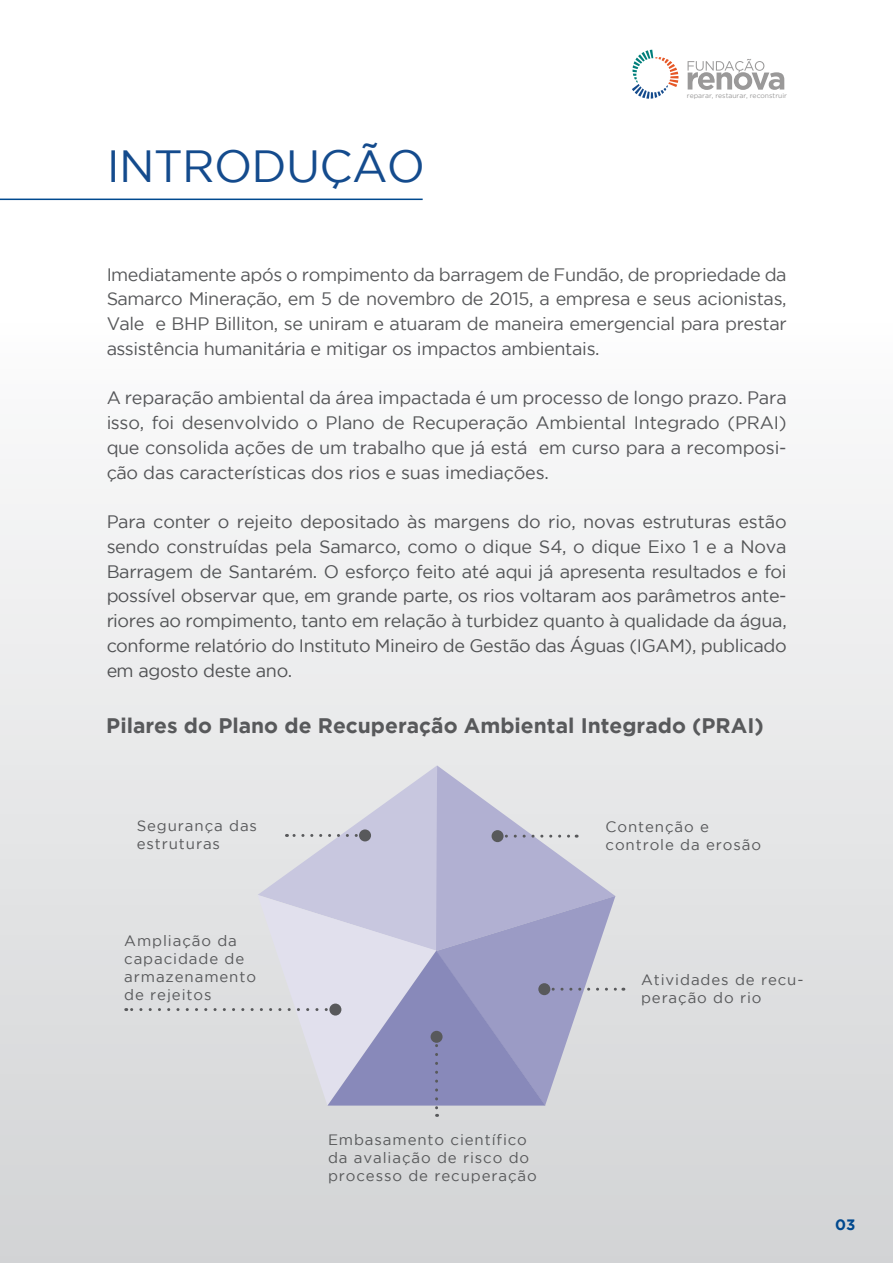
<style>
.page{position:relative;width:893px;height:1263px;background:#fff}
.page>*{position:absolute;margin:0;border:0;box-sizing:border-box;transform-origin:0 0}
.t1{font:45px "Gotham";letter-spacing:-.015em;color:#144b8d}
.t2{font:700 21px "Gotham";color:#58595b}
.t3{font:18px/24.8px "Gotham";letter-spacing:-.02em;color:#58595b;text-align:justify}
.t4{font:15px/18px "Gotham";letter-spacing:.06em;color:#58595b}
.t5{font:700 15px "Gotham";color:#00498f}
.t6{font:6.9px "Gotham";color:#9a9999}
</style>
<div class="page">
<div style="left:0;top:0;width:893px;height:1263px;background:linear-gradient(to bottom,#fff,#d4d5d6)"></div>
<svg style="left:632px;top:50px;width:46px;height:49px"></svg>
<svg style="left:688px;top:59px;width:96px;height:31px"></svg>
<hr style="left:0;top:199px;width:423px;height:1px;background:#00498f">
<svg style="left:126px;top:765px;width:498px;height:352px;background:#cacada"></svg>
<div style="left:359px;top:829px;width:12px;height:12px;background:#58595b;border-radius:50%"></div>
<h1 class="t1" style="left:107px;top:141px;width:320px">INTRODUÇÃO</h1>
<p class="t6" style="left:687px;top:92px;width:101px">reparar, restaurar, reconstruir</p>
<p class="t3" style="left:106px;top:262px;width:682px">Imediatamente após o rompimento da barragem de Fundão, de propriedade da Samarco Mineração, em 5 de novembro de 2015, a empresa e seus acionistas, Vale e BHP Billiton, se uniram e atuaram de maneira emergencial para prestar assistência humanitária e mitigar os impactos ambientais.</p>
<p class="t3" style="left:106px;top:385px;width:682px">A reparação ambiental da área impactada é um processo de longo prazo. Para isso, foi desenvolvido o Plano de Recuperação Ambiental Integrado (PRAI) que consolida ações de um trabalho que já está em curso para a recomposi&shy;ção das características dos rios e suas imediações.</p>
<p class="t3" style="left:106px;top:509px;width:682px">Para conter o rejeito depositado às margens do rio, novas estruturas estão sendo construídas pela Samarco, como o dique S4, o dique Eixo 1 e a Nova Barragem de Santarém. O esforço feito até aqui já apresenta resultados e foi possível observar que, em grande parte, os rios voltaram aos parâmetros ante&shy;riores ao rompimento, tanto em relação à turbidez quanto à qualidade da água, conforme relatório do Instituto Mineiro de Gestão das Águas (IGAM), publicado em agosto deste ano.</p>
<p class="t2" style="left:106px;top:713px;width:659px">Pilares do Plano de Recuperação Ambiental Integrado (PRAI)</p>
<p class="t4" style="left:137px;top:816px;width:122px">Segurança das estruturas</p>
<p class="t4" style="left:605px;top:817px;width:157px">Contenção e controle da erosão</p>
<p class="t4" style="left:124px;top:932px;width:133px">Ampliação da capacidade de armazenamento de rejeitos</p>
<p class="t4" style="left:641px;top:970px;width:164px">Atividades de recu&shy;peração do rio</p>
<p class="t4" style="left:328px;top:1131px;width:210px">Embasamento científico da avaliação de risco do processo de recuperação</p>
<p class="t5" style="left:835px;top:1215px;width:22px">03</p>
</div>
